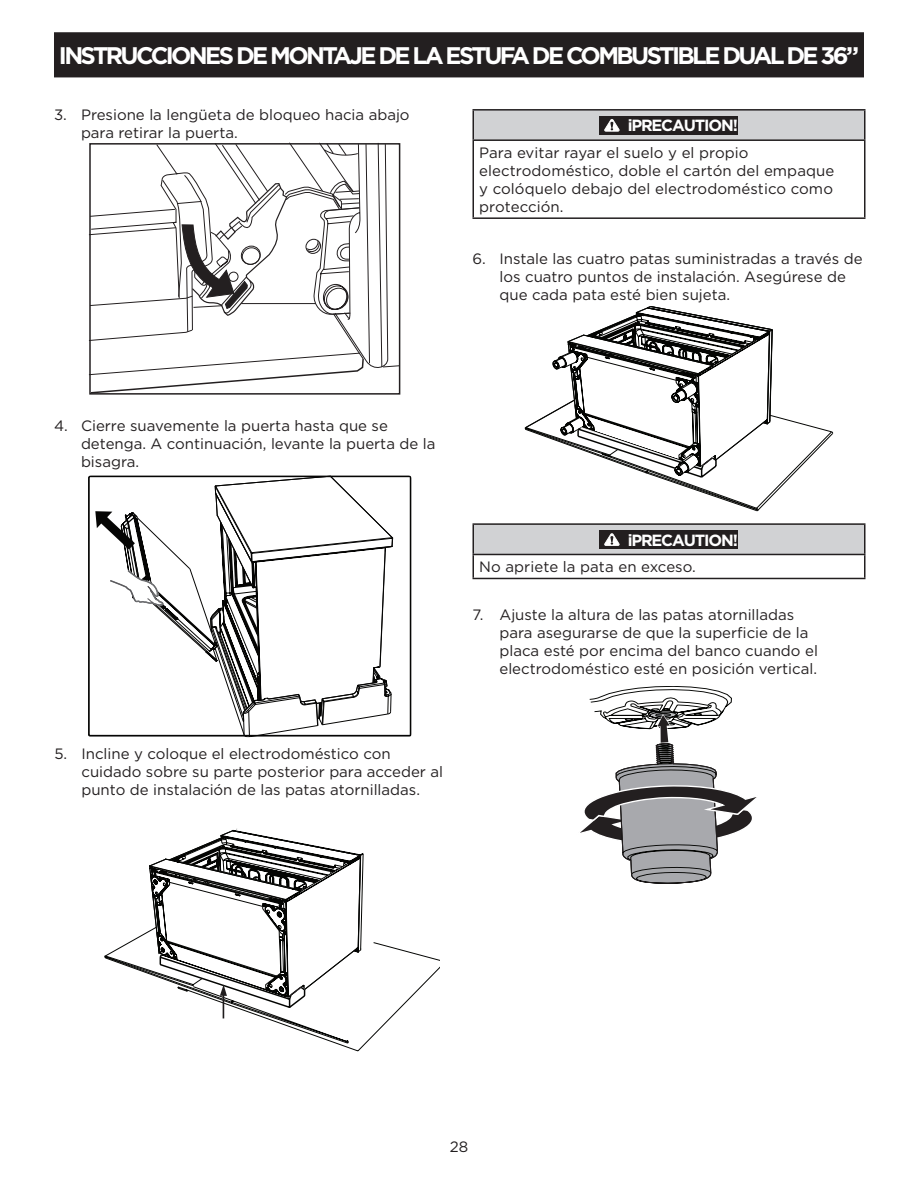
<style>
.page{position:relative;width:918px;height:1188px;background:#fff}
.page>*{position:absolute;margin:0;border:0;box-sizing:border-box;transform-origin:0 0}
.t1{font:700 24px "Gotham";letter-spacing:-.11em;color:#fff}
.t2{font:700 16.2px "Gotham";letter-spacing:-.07em;color:#fff}
.Body_text_10_N{font:15px/18px "Gotham";color:#231f20}
</style>
<div class="page">
<div style="left:55px;top:33px;width:808px;height:44px;background:#231f20"></div>
<div style="left:54px;top:32px;width:810px;height:45px;border:2px solid #231f20"></div>
<div style="left:473px;top:524px;width:392px;height:30px;background:#d1d2d4"></div>
<hr style="left:472px;top:523px;width:394px;height:2px;background:#231f20">
<hr style="left:472px;top:525px;width:2px;height:29px;background:#231f20">
<hr style="left:864px;top:525px;width:2px;height:29px;background:#231f20">
<hr style="left:472px;top:554px;width:394px;height:1px;background:#231f20">
<hr style="left:472px;top:555px;width:2px;height:23px;background:#231f20">
<hr style="left:864px;top:555px;width:2px;height:23px;background:#231f20">
<hr style="left:472px;top:578px;width:394px;height:1px;background:#231f20">
<div style="left:600px;top:530px;width:138px;height:18px;background:#231f20"></div>
<svg style="left:604px;top:533px;width:16px;height:13px"></svg>
<div style="left:473px;top:110px;width:392px;height:30px;background:#d1d2d4"></div>
<hr style="left:472px;top:109px;width:394px;height:2px;background:#231f20">
<hr style="left:472px;top:111px;width:2px;height:28px;background:#231f20">
<hr style="left:864px;top:111px;width:2px;height:28px;background:#231f20">
<hr style="left:472px;top:139px;width:394px;height:2px;background:#231f20">
<hr style="left:472px;top:141px;width:2px;height:76px;background:#231f20">
<hr style="left:864px;top:141px;width:2px;height:76px;background:#231f20">
<hr style="left:472px;top:217px;width:394px;height:2px;background:#231f20">
<div style="left:600px;top:116px;width:138px;height:18px;background:#231f20"></div>
<svg style="left:604px;top:119px;width:16px;height:13px"></svg>
<svg style="left:524px;top:306px;width:309px;height:206px"></svg>
<svg style="left:104px;top:829px;width:335px;height:223px"></svg>
<svg style="left:580px;top:686px;width:177px;height:198px"></svg>
<svg style="left:88px;top:234px;width:313px;height:161px"></svg>
<svg style="left:89px;top:142px;width:312px;height:231px"></svg>
<svg style="left:88px;top:475px;width:324px;height:262px"></svg>
<svg style="left:95px;top:475px;width:299px;height:262px"></svg>
<h1 class="t1" style="left:59px;top:41px;width:802px">INSTRUCCIONES DE MONTAJE DE LA ESTUFA DE COMBUSTIBLE DUAL DE 36”</h1>
<p class="Body_text_10_N" style="left:81px;top:105px;width:330px;text-indent:-27px">3. Presione la lengüeta de bloqueo hacia abajo para retirar la puerta.</p>
<p class="t2" style="left:628px;top:116px;width:112px">iPRECAUTION!</p>
<p class="Body_text_10_N" style="left:479px;top:144px;width:357px">Para evitar rayar el suelo y el propio electrodoméstico, doble el cartón del empaque y colóquelo debajo del electrodoméstico como protección.</p>
<p class="Body_text_10_N" style="left:500px;top:249px;width:365px;text-indent:-27px">6. Instale las cuatro patas suministradas a través de los cuatro puntos de instalación. Asegúrese de que cada pata esté bien sujeta.</p>
<p class="Body_text_10_N" style="left:81px;top:417px;width:356px;text-indent:-27px">4. Cierre suavemente la puerta hasta que se detenga. A continuación, levante la puerta de la bisagra.</p>
<p class="Body_text_10_N" style="left:81px;top:744px;width:363px;text-indent:-27px">5. Incline y coloque el electrodoméstico con cuidado sobre su parte posterior para acceder al punto de instalación de las patas atornilladas.</p>
<p class="t2" style="left:628px;top:531px;width:112px">iPRECAUTION!</p>
<p class="Body_text_10_N" style="left:479px;top:558px;width:218px">No apriete la pata en exceso.</p>
<p class="Body_text_10_N" style="left:500px;top:606px;width:320px;text-indent:-27px">7. Ajuste la altura de las patas atornilladas para asegurarse de que la superficie de la placa esté por encima del banco cuando el electrodoméstico esté en posición vertical.</p>
<p class="Body_text_10_N" style="left:450px;top:1137px;width:20px">28</p>
</div>
